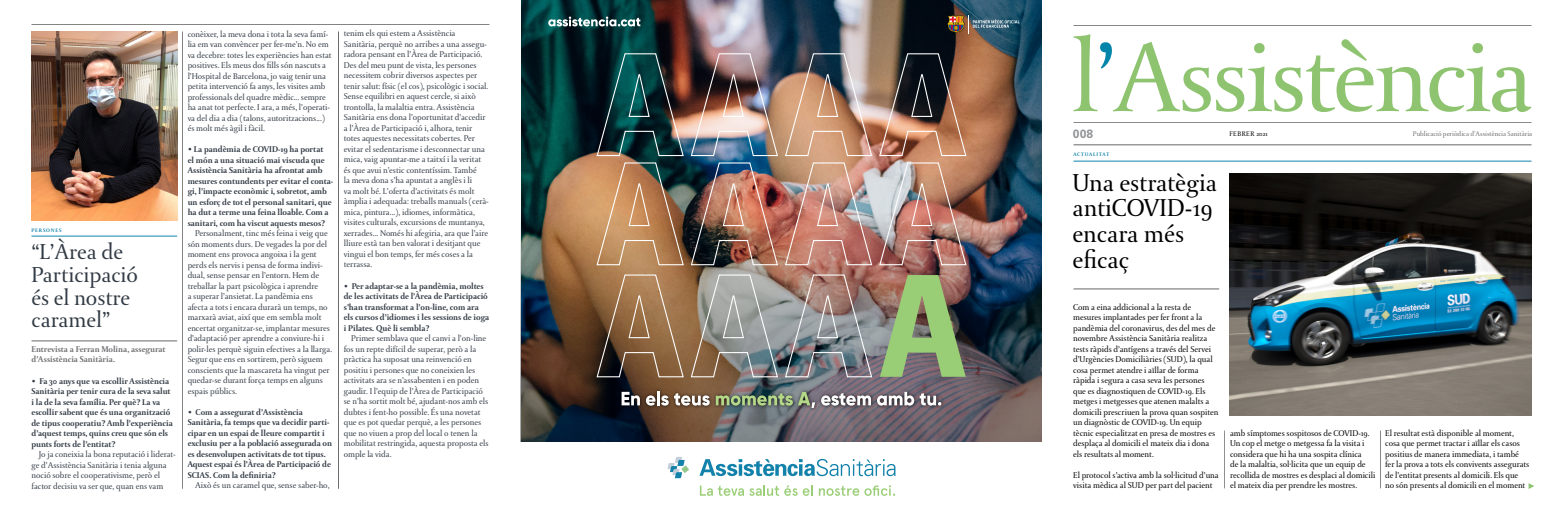
<style>
.page{position:relative;width:1563px;height:521px;background:#fff}
.page>*{position:absolute;margin:0;border:0;box-sizing:border-box;transform-origin:0 0}
.t1{font:25.72px/25.7px "DTL Paradox ST";color:#000}
.t2{font:22.75px/22.8px "DTL Paradox ST";letter-spacing:-.005em;color:#323b45}
.t3{font:700 11.99px "Univers LT Std";color:#939598}
.t4{font:8.75px/10.5px "DTL Paradox ST";letter-spacing:-.005em;color:#323b45}
.t5{font:8.75px/10.5px "DTL Paradox ST";letter-spacing:-.005em;color:#000}
.t6{font:700 8.75px/10.5px "DTL Paradox ST";color:#323b45}
.t7{font:700 8.75px/10.5px "DTL Paradox ST";color:#6d6e71}
.t8{font:7px "DTL Paradox ST";color:#6d6e71}
.t9{font:7px "DTL Paradox ST";letter-spacing:.075em;color:#000}
.t10{font:700 5.25px "DTL Paradox ST";letter-spacing:.16em;color:#1083aa}
</style>
<div class="page">
<img style="left:521px;top:0;width:520px;height:202px">
<img style="left:520px;top:202px;width:522px;height:239px">
<svg style="left:1073px;top:34px;width:458px;height:78px"></svg>
<hr style="left:1073px;top:26px;width:458px;height:1px;background:#000">
<hr style="left:1073px;top:123px;width:458px;height:1px;background:#000">
<hr style="left:1073px;top:145px;width:458px;height:1px;background:#000">
<img style="left:32px;top:32px;width:145px;height:188px">
<hr style="left:338px;top:32px;width:1px;height:457px;background:#000">
<hr style="left:182px;top:32px;width:1px;height:457px;background:#000">
<hr style="left:32px;top:25px;width:457px;height:1px;background:#000">
<hr style="left:32px;top:236px;width:145px;height:1px;background:#1083aa">
<hr style="left:32px;top:341px;width:145px;height:1px;background:#000">
<hr style="left:1073px;top:289px;width:146px;height:1px;background:#000">
<hr style="left:1380px;top:431px;width:1px;height:57px;background:#000">
<hr style="left:1224px;top:431px;width:1px;height:57px;background:#000">
<hr style="left:1073px;top:161px;width:458px;height:1px;background:#1083aa">
<svg style="left:1528px;top:483px;width:6px;height:6px"></svg>
<img style="left:1229px;top:173px;width:302px;height:242px">
<img style="left:596px;top:52px;width:371px;height:326px">
<svg style="left:880px;top:275px;width:86px;height:102px;background:#8a9a6c"></svg>
<div style="left:617px;top:388px;width:328px;height:24px;background:#000;opacity:.75"></div>
<svg style="left:621px;top:392px;width:19px;height:13px"></svg>
<svg style="left:646px;top:395px;width:9px;height:11px"></svg>
<hr style="left:657px;top:391px;width:3px;height:14px;background:#fff">
<svg style="left:661px;top:393px;width:49px;height:13px"></svg>
<svg style="left:716px;top:392px;width:99px;height:16px;background:#77876e"></svg>
<svg style="left:821px;top:393px;width:50px;height:13px"></svg>
<svg style="left:877px;top:392px;width:64px;height:14px"></svg>
<svg style="left:548px;top:17px;width:92px;height:10px"></svg>
<svg style="left:947px;top:15px;width:72px;height:18px"></svg>
<svg style="left:700px;top:485px;width:112px;height:11px"></svg>
<svg style="left:819px;top:485px;width:76px;height:11px"></svg>
<svg style="left:699px;top:459px;width:196px;height:17px"></svg>
<svg style="left:667px;top:457px;width:22px;height:21px"></svg>
<p class="t10" style="left:32px;top:227px;width:31px">PERSONES</p>
<h2 class="t2" style="left:32px;top:241px;width:108px">“L’Àrea de<br>Participació és el nostre caramel”</h2>
<p class="t7" style="left:32px;top:344px;width:135px">Entrevista a Ferran Molina, assegurat d’Assistència Sanitària.</p>
<p class="t6" style="left:32px;top:375px;width:143px">• Fa 30 anys que va escollir Assistència Sanitària per tenir cura de la seva salut i la de la seva família. Per què? La va escollir sabent que és una organització de tipus cooperatiu? Amb l’experiència d’aquest temps, quins creu que són els punts forts de l’entitat?</p>
<p class="t4" style="left:32px;top:449px;width:146px;text-indent:7px">Jo ja coneixia la bona reputació i liderat&shy;ge d’Assistència Sanitària i tenia alguna noció sobre el cooperativisme, però el factor decisiu va ser que, quan ens vam</p>
<p class="t4" style="left:188px;top:29px;width:145px">conèixer, la meva dona i tota la seva famí&shy;lia em van convèncer per fer-me’n. No em va decebre: totes les experiències han estat positives. Els meus dos fills són nascuts a l’Hospital de Barcelona, jo vaig tenir una petita intervenció fa anys, les visites amb professionals del quadre mèdic... sempre ha anat tot perfecte. I ara, a més, l’operati&shy;va del dia a dia (talons, autoritzacions...) és molt més àgil i fàcil.</p>
<p class="t6" style="left:188px;top:144px;width:147px">• La pandèmia de COVID-19 ha portat<br>el món a una situació mai viscuda que Assistència Sanitària ha afrontat amb mesures contundents per evitar el conta&shy;gi, l’impacte econòmic i, sobretot, amb un esforç de tot el personal sanitari, que ha dut a terme una feina lloable. Com a sanitari, com ha viscut aquests mesos?</p>
<p class="t4" style="left:188px;top:228px;width:146px;text-indent:7px">Personalment, tinc més feina i veig que són moments durs. De vegades la por del moment ens provoca angoixa i la gent perds els nervis i pensa de forma indivi&shy;dual, sense pensar en l’entorn. Hem de treballar la part psicològica i aprendre<br>a superar l’ansietat. La pandèmia ens afecta a tots i encara durarà un temps, no marxarà aviat, així que em sembla molt encertat organitzar-se, implantar mesures d’adaptació per aprendre a conviure-hi i polir-les perquè siguin efectives a la llarga.<br>Segur que ens en sortirem, però siguem conscients que la mascareta ha vingut per quedar-se durant força temps en alguns espais públics.</p>
<p class="t6" style="left:188px;top:406px;width:146px">• Com a assegurat d’Assistència Sanitària, fa temps que va decidir parti&shy;cipar en un espai de lleure compartit i exclusiu per a la població assegurada on es desenvolupen activitats de tot tipus.<br>Aquest espai és l’Àrea de Participació de SCIAS. Com la definiria?</p>
<p class="t4" style="left:195px;top:480px;width:136px">Això és un caramel que, sense saber-ho,</p>
<p class="t4" style="left:344px;top:28px;width:147px">tenim els qui estem a Assistència Sanitària, perquè no arribes a una assegu&shy;radora pensant en l’Àrea de Participació.<br>Des del meu punt de vista, les persones necessitem cobrir diversos aspectes per tenir salut: físic (el cos), psicològic i social.<br>Sense equilibri en aquest cercle, si això trontolla, la malaltia entra. Assistència Sanitària ens dona l’oportunitat d’accedir a l’Àrea de Participació i, alhora, tenir totes aquestes necessitats cobertes. Per evitar el sedentarisme i desconnectar una mica, vaig apuntar-me a taitxí i la veritat és que avui n’estic contentíssim. També<br>la meva dona s’ha apuntat a anglès i li<br>va molt bé. L’oferta d’activitats és molt àmplia i adequada: treballs manuals (cerà&shy;mica, pintura...), idiomes, informàtica, visites culturals, excursions de muntanya, xerrades... Només hi afegiria, ara que l’aire lliure està tan ben valorat i desitjant que vingui el bon temps, fer més coses a la terrassa.</p>
<p class="t6" style="left:344px;top:280px;width:147px">• Per adaptar-se a la pandèmia, moltes de les activitats de l’Àrea de Participació s’han transformat a l’on-line, com ara els cursos d’idiomes i les sessions de ioga i Pilates. Què li sembla?</p>
<p class="t4" style="left:344px;top:333px;width:146px;text-indent:7px">Primer semblava que el canvi a l’on-line fos un repte difícil de superar, però a la pràctica ha suposat una reinvenció en positiu i persones que no coneixien les activitats ara se n’assabenten i en poden gaudir. I l’equip de l’Àrea de Participació se n’ha sortit molt bé, ajudant-nos amb els dubtes i fent-ho possible. És una novetat que es pot quedar perquè, a les persones que no viuen a prop del local o tenen la mobilitat restringida, aquesta proposta els omple la vida.</p>
<h3 class="t3" style="left:1073px;top:127px;width:22px">008</h3>
<p class="t9" style="left:1229px;top:130px;width:40px">FEBRER 2021</p>
<p class="t8" style="left:1413px;top:130px;width:121px">Publicació periòdica d’Assistència Sanitària</p>
<p class="t10" style="left:1073px;top:151px;width:37px">ACTUALITAT</p>
<h1 class="t1" style="left:1072px;top:170px;width:146px">Una estratègia antiCOVID-19 encara més eficaç</h1>
<p class="t5" style="left:1073px;top:302px;width:147px">Com a eina addicional a la resta de mesures implantades per fer front a la pandèmia del coronavirus, des del mes de novembre Assistència Sanitària realitza tests ràpids d’antígens a través del Servei d’Urgències Domiciliàries (SUD), la qual cosa permet atendre i aïllar de forma ràpida i segura a casa seva les persones que es diagnostiquen de COVID-19. Els metges i metgesses que atenen malalts a domicili prescriuen la prova quan sospiten un diagnòstic de COVID-19. Un equip tècnic especialitzat en presa de mostres es desplaça al domicili el mateix dia i dona els resultats al moment.</p>
<p class="t5" style="left:1073px;top:470px;width:147px">El protocol s’activa amb la sol·licitud d’una visita mèdica al SUD per part del pacient</p>
<p class="t5" style="left:1230px;top:428px;width:147px">amb símptomes sospitosos de COVID-19.<br>Un cop el metge o metgessa fa la visita i considera que hi ha una sospita clínica<br>de la malaltia, sol·licita que un equip de recollida de mostres es desplaci al domicili el mateix dia per prendre les mostres.</p>
<p class="t5" style="left:1385px;top:428px;width:146px">El resultat està disponible al moment, cosa que permet tractar i aïllar els casos positius de manera immediata, i també fer la prova a tots els convivents assegurats de l’entitat presents al domicili. Els que no són presents al domicili en el moment</p>
</div>
